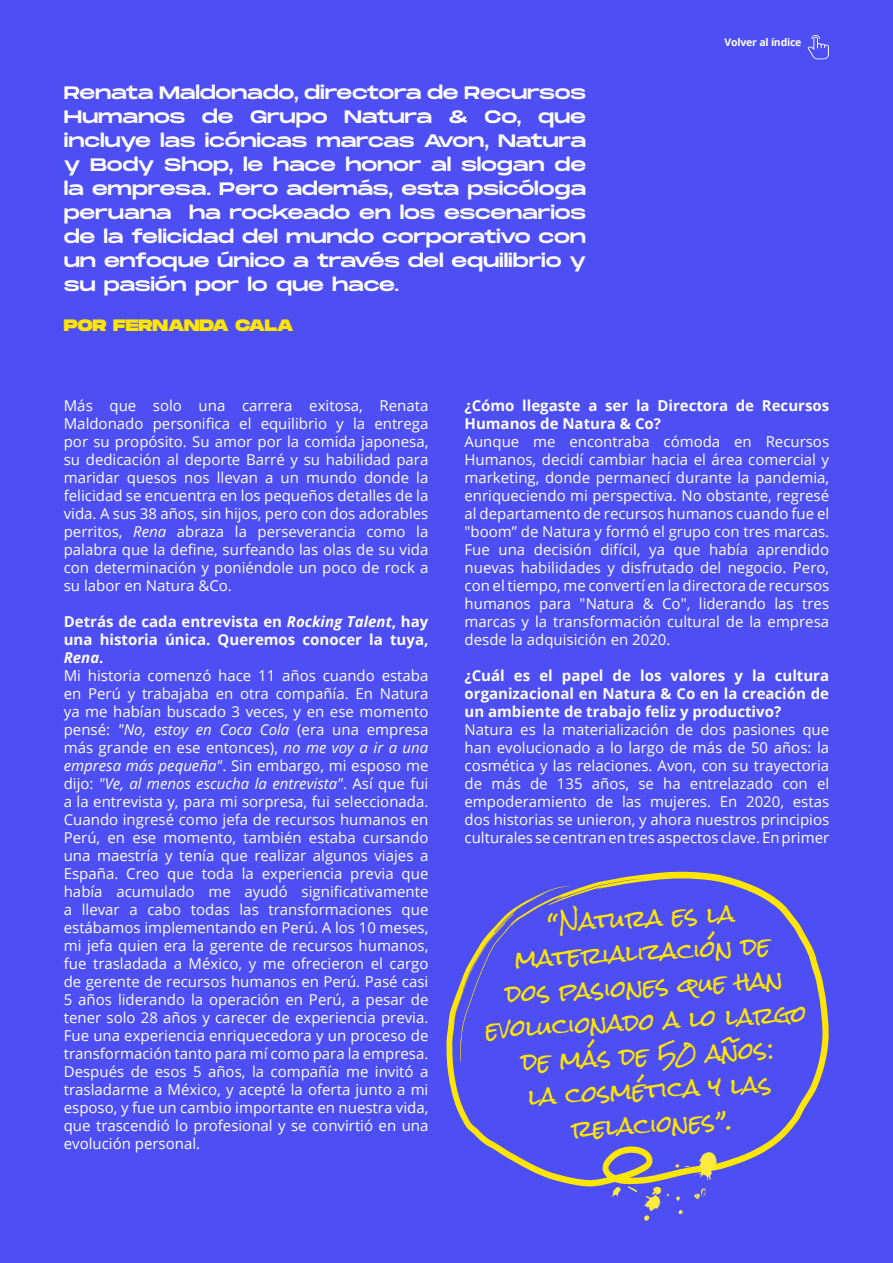
<style>
.page{position:relative;width:893px;height:1263px;background:#4d4ff5}
.page>*{position:absolute;margin:0;border:0;box-sizing:border-box;transform-origin:0 0}
.t1{font:22.5px/34.5px "Rock Salt";color:#ffe600;text-align:center}
.t2{font:18px/24px "Monument Extended";letter-spacing:-.01em;color:#fff;text-align:justify}
.t3{font:800 16.5px "Monument Extended";color:#ffe600}
.t4{font:15px/18px "Open Sans";color:#fff;text-align:justify}
.t5{font:700 15px/18px "Open Sans";color:#fff}
.t6{font:700 10.5px "Open Sans";letter-spacing:-.02em;color:#fff}
.s1{font-style:italic}
.s2{font-weight:700}
.s3{font-weight:700;font-style:italic}
</style>
<div class="page">
<svg style="left:446px;top:871px;width:383px;height:315px"></svg>
<svg style="left:675px;top:1164px;width:4px;height:3px"></svg>
<svg style="left:612px;top:1187px;width:9px;height:10px"></svg>
<svg style="left:685px;top:1152px;width:32px;height:28px"></svg>
<svg style="left:676px;top:1196px;width:4px;height:5px"></svg>
<svg style="left:694px;top:1188px;width:12px;height:11px"></svg>
<svg style="left:628px;top:1186px;width:33px;height:35px"></svg>
<svg style="left:679px;top:1210px;width:4px;height:4px"></svg>
<svg style="left:807px;top:35px;width:22px;height:24px"></svg>
<p class="t2" style="left:64px;top:81px;width:524px">Renata Maldonado, directora de Recursos Humanos de Grupo Natura &amp; Co, que incluye las icónicas marcas Avon, Natura y Body Shop, le hace honor al slogan de la empresa. Pero además, esta psicóloga peruana ha rockeado en los escenarios de la felicidad del mundo corporativo con un enfoque único a través del equilibrio y su pasión por lo que hace.</p>
<p class="t3" style="left:64px;top:313px;width:231px">POR FERNANDA CALA</p>
<p class="t6" style="left:725px;top:35px;width:78px">Volver al índice</p>
<p class="t4" style="left:64px;top:396px;width:366px">Más que solo una carrera exitosa, Renata Maldonado personifica el equilibrio y la entrega por su propósito. Su amor por la comida japonesa, su dedicación al deporte Barré y su habilidad para maridar quesos nos llevan a un mundo donde la felicidad se encuentra en los pequeños detalles de la vida. A sus 38 años, sin hijos, pero con dos adorables perritos, <span class="s1">Rena</span> abraza la perseverancia como la palabra que la define, surfeando las olas de su vida con determinación y poniéndole un poco de rock a su labor en Natura &amp;Co.</p>
<p class="t4" style="left:64px;top:612px;width:366px;text-align:left"><span class="s2">Detrás de cada entrevista en</span> <span class="s3">Rocking Talent</span><span class="s2">, hay una historia única. Queremos conocer la tuya, </span><span class="s3">Rena</span><span class="s2">.<br></span>Mi historia comenzó hace 11 años cuando estaba en Perú y trabajaba en otra compañía. En Natura ya me habían buscado 3 veces, y en ese momento pensé: <span class="s1">"No, estoy en Coca Cola</span> (era una empresa más grande en ese entonces), <span class="s1">no me voy a ir a una empresa más pequeña"</span>. Sin embargo, mi esposo me dijo: <span class="s1">"Ve, al menos escucha la entrevista"</span>. Así que fui a la entrevista y, para mi sorpresa, fui seleccionada.<br>Cuando ingresé como jefa de recursos humanos en Perú, en ese momento, también estaba cursando una maestría y tenía que realizar algunos viajes a España. Creo que toda la experiencia previa que había acumulado me ayudó significativamente a llevar a cabo todas las transformaciones que estábamos implementando en Perú. A los 10 meses, mi jefa quien era la gerente de recursos humanos, fue trasladada a México, y me ofrecieron el cargo de gerente de recursos humanos en Perú. Pasé casi 5 años liderando la operación en Perú, a pesar de tener solo 28 años y carecer de experiencia previa.<br>Fue una experiencia enriquecedora y un proceso de transformación tanto para mí como para la empresa.<br>Después de esos 5 años, la compañía me invitó a trasladarme a México, y acepté la oferta junto a mi esposo, y fue un cambio importante en nuestra vida, que trascendió lo profesional y se convirtió en una evolución personal.</p>
<p class="t5" style="left:465px;top:396px;width:366px">¿Cómo llegaste a ser la Directora de Recursos<br>Humanos de Natura &amp; Co?</p>
<p class="t4" style="left:465px;top:432px;width:366px">Aunque me encontraba cómoda en Recursos Humanos, decidí cambiar hacia el área comercial y marketing, donde permanecí durante la pandemia, enriqueciendo mi perspectiva. No obstante, regresé al departamento de recursos humanos cuando fue el "boom” de Natura y formó el grupo con tres marcas.<br>Fue una decisión difícil, ya que había aprendido nuevas habilidades y disfrutado del negocio. Pero, con el tiempo, me convertí en la directora de recursos humanos para "Natura &amp; Co", liderando las tres marcas y la transformación cultural de la empresa desde la adquisición en 2020.</p>
<p class="t5" style="left:465px;top:666px;width:366px;text-align:justify">¿Cuál es el papel de los valores y la cultura organizacional en Natura &amp; Co en la creación de un ambiente de trabajo feliz y productivo?</p>
<p class="t4" style="left:465px;top:720px;width:366px">Natura es la materialización de dos pasiones que han evolucionado a lo largo de más de 50 años: la cosmética y las relaciones. Avon, con su trayectoria de más de 135 años, se ha entrelazado con el empoderamiento de las mujeres. En 2020, estas dos historias se unieron, y ahora nuestros principios culturales se centran en tres aspectos clave. En primer</p>
<h1 class="t1" style="left:480px;top:910px;width:323px;rotate:-3deg">“Natura es la materialización de<br>dos pasiones que han evolucionado a lo largo de más de 50 años:<br>la cosmética y las relaciones”.</h1>
</div>
